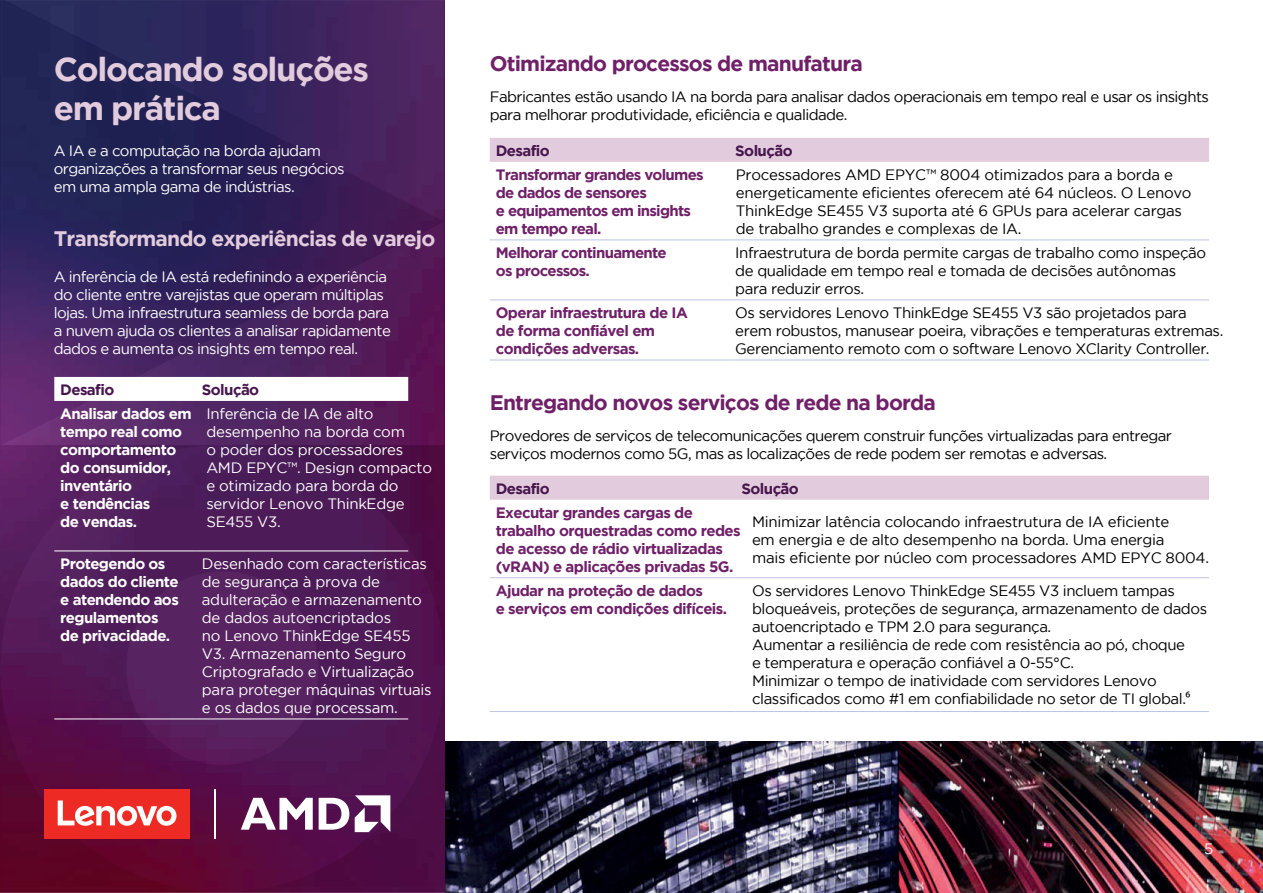
<style>
.page{position:relative;width:1263px;height:893px;background:#fff}
.page>*{position:absolute;margin:0;border:0;box-sizing:border-box;transform-origin:0 0}
.t1{font:700 33px/39.6px "Gotham";letter-spacing:-.04em;color:#e1cbdc}
.t2{font:700 21px "Gotham";letter-spacing:-.04em;color:#6f2068}
.t3{font:700 21px "Gotham";letter-spacing:-.04em;color:#e1cbdc}
.t4{font:15px/18px "Gotham";letter-spacing:-.03em;color:#000001}
.t5{font:15px/18px "Gotham";letter-spacing:-.02em;color:#fff}
.t6{font:700 15px/18px "Gotham";letter-spacing:-.04em;color:#6f2068}
.t7{font:15px/18px "Gotham";letter-spacing:-.04em;color:#fff}
.t8{font:700 15px/18px "Gotham";letter-spacing:-.04em;color:#fff}
.t9{font:700 15px "Gotham";letter-spacing:-.04em;color:#47154d}
.s1{font-family:"Myriad Pro"}
</style>
<div class="page">
<img style="left:444px;top:741px;width:819px;height:152px">
<img style="left:0;top:0;width:444px;height:893px">
<svg style="left:1px;top:892px;width:443px;height:1px"></svg>
<svg style="left:1px;top:445px;width:443px;height:447px;background:#521752"></svg>
<div style="left:126px;top:571px;width:193px;height:194px;background:#572361;border-radius:50%"></div>
<svg style="left:1px;top:0;width:443px;height:445px;background:#3b225c"></svg>
<div style="left:44px;top:789px;width:145px;height:50px;background:#ee2a25"></div>
<svg style="left:58px;top:800px;width:118px;height:26px"></svg>
<svg style="left:241px;top:798px;width:72px;height:32px"></svg>
<svg style="left:355px;top:795px;width:35px;height:37px"></svg>
<svg style="left:319px;top:798px;width:30px;height:32px"></svg>
<hr style="left:214px;top:789px;width:2px;height:50px;background:#fff">
<svg style="left:54px;top:377px;width:354px;height:24px"></svg>
<hr style="left:54px;top:551px;width:142px;height:1px;background:#fff">
<hr style="left:196px;top:551px;width:212px;height:1px;background:#fff">
<hr style="left:54px;top:719px;width:142px;height:1px;background:#fff">
<hr style="left:196px;top:719px;width:212px;height:1px;background:#fff">
<div style="left:490px;top:138px;width:719px;height:24px;background:#e1cbdc"></div>
<hr style="left:490px;top:239px;width:239px;height:1px;background:#bcc6e4">
<hr style="left:729px;top:239px;width:480px;height:1px;background:#bcc6e4">
<hr style="left:490px;top:299px;width:239px;height:1px;background:#bcc6e4">
<hr style="left:729px;top:299px;width:480px;height:1px;background:#bcc6e4">
<hr style="left:490px;top:360px;width:239px;height:1px;background:#bcc6e4">
<hr style="left:729px;top:360px;width:480px;height:1px;background:#bcc6e4">
<div style="left:490px;top:476px;width:719px;height:24px;background:#e1cbdc"></div>
<hr style="left:490px;top:577px;width:245px;height:1px;background:#bcc6e4">
<hr style="left:735px;top:577px;width:474px;height:1px;background:#bcc6e4">
<hr style="left:490px;top:711px;width:245px;height:1px;background:#bcc6e4">
<hr style="left:735px;top:711px;width:474px;height:1px;background:#bcc6e4">
<h1 class="t1" style="left:54px;top:48px;width:317px">Colocando soluções em prática</h1>
<p class="t7" style="left:54px;top:141px;width:292px">A IA e a computação na borda ajudam organizações a transformar seus negócios em uma ampla gama de indústrias.</p>
<h2 class="t3" style="left:54px;top:226px;width:383px">Transformando experiências de varejo</h2>
<p class="t7" style="left:54px;top:267px;width:339px">A inferência de IA está redefinindo a experiência do cliente entre varejistas que operam múltiplas lojas. Uma infraestrutura seamless de borda para a nuvem ajuda os clientes a analisar rapidamente dados e aumenta os insights em tempo real.</p>
<p class="t9" style="left:60px;top:381px;width:56px">Desafio</p>
<p class="t9" style="left:202px;top:381px;width:59px">Solução</p>
<p class="t8" style="left:60px;top:404px;width:133px">Analisar dados em tempo real como comportamento do consumidor, inventário<br>e tendências<br>de vendas.</p>
<p class="t5" style="left:206px;top:404px;width:227px">Inferência de IA de alto desempenho na borda com<br>o poder dos processadores<br>AMD EPYC™. Design compacto e otimizado para borda do servidor Lenovo ThinkEdge<br>SE455 V3.</p>
<p class="t8" style="left:60px;top:554px;width:120px">Protegendo os dados do cliente e atendendo aos regulamentos de privacidade.</p>
<p class="t5" style="left:202px;top:554px;width:231px">Desenhado com características de segurança à prova de adulteração e armazenamento de dados autoencriptados<br>no Lenovo ThinkEdge SE455<br>V3. Armazenamento Seguro<br>Criptografado e Virtualização para proteger máquinas virtuais e os dados que processam.</p>
<h2 class="t2" style="left:490px;top:51px;width:374px">Otimizando processos de manufatura</h2>
<p class="t4" style="left:490px;top:87px;width:721px">Fabricantes estão usando IA na borda para analisar dados operacionais em tempo real e usar os insights para melhorar produtividade, eficiência e qualidade.</p>
<p class="t9" style="left:496px;top:142px;width:56px">Desafio</p>
<p class="t9" style="left:735px;top:142px;width:59px">Solução</p>
<p class="t6" style="left:496px;top:165px;width:209px">Transformar grandes volumes de dados de sensores<br>e equipamentos em insights em tempo real.</p>
<p class="t4" style="left:736px;top:165px;width:457px">Processadores AMD EPYC™ 8004 otimizados para a borda e energeticamente eficientes oferecem até 64 núcleos. O Lenovo ThinkEdge SE455 V3 suporta até 6 GPUs para acelerar cargas de trabalho grandes e complexas de IA.</p>
<p class="t6" style="left:496px;top:243px;width:172px">Melhorar continuamente os processos.</p>
<p class="t4" style="left:735px;top:243px;width:472px">Infraestrutura de borda permite cargas de trabalho como inspeção de qualidade em tempo real e tomada de decisões autônomas para reduzir erros.</p>
<p class="t6" style="left:496px;top:303px;width:194px">Operar infraestrutura de IA de forma confiável em condições adversas.</p>
<p class="t4" style="left:735px;top:303px;width:489px">Os servidores Lenovo ThinkEdge SE455 V3 são projetados para erem robustos, manusear poeira, vibrações e temperaturas extremas.<br>Gerenciamento remoto com o software Lenovo XClarity Controller.</p>
<h2 class="t2" style="left:490px;top:390px;width:448px">Entregando novos serviços de rede na borda</h2>
<p class="t4" style="left:490px;top:426px;width:684px">Provedores de serviços de telecomunicações querem construir funções virtualizadas para entregar serviços modernos como 5G, mas as localizações de rede podem ser remotas e adversas.</p>
<p class="t9" style="left:496px;top:480px;width:56px">Desafio</p>
<p class="t9" style="left:741px;top:480px;width:59px">Solução</p>
<p class="t6" style="left:496px;top:503px;width:246px">Executar grandes cargas de trabalho orquestradas como redes de acesso de rádio virtualizadas (vRAN) e aplicações privadas 5G.</p>
<p class="t4" style="left:752px;top:512px;width:458px">Minimizar latência colocando infraestrutura de IA eficiente<br>em energia e de alto desempenho na borda. Uma energia<br>mais eficiente por núcleo com processadores AMD EPYC 8004.</p>
<p class="t6" style="left:496px;top:581px;width:233px">Ajudar na proteção de dados<br>e serviços em condições difíceis.</p>
<p class="t4" style="left:752px;top:581px;width:457px">Os servidores Lenovo ThinkEdge SE455 V3 incluem tampas bloqueáveis, proteções de segurança, armazenamento de dados autoencriptado e TPM 2.0 para segurança.<br>Aumentar a resiliência de rede com resistência ao pó, choque<br>e temperatura e operação confiável a 0-55°C.<br>Minimizar o tempo de inatividade com servidores Lenovo classificados como #1 em confiabilidade no setor de TI global.<span class="s1">6</span></p>
<p class="t5" style="left:1204px;top:840px;width:11px">5</p>
</div>
